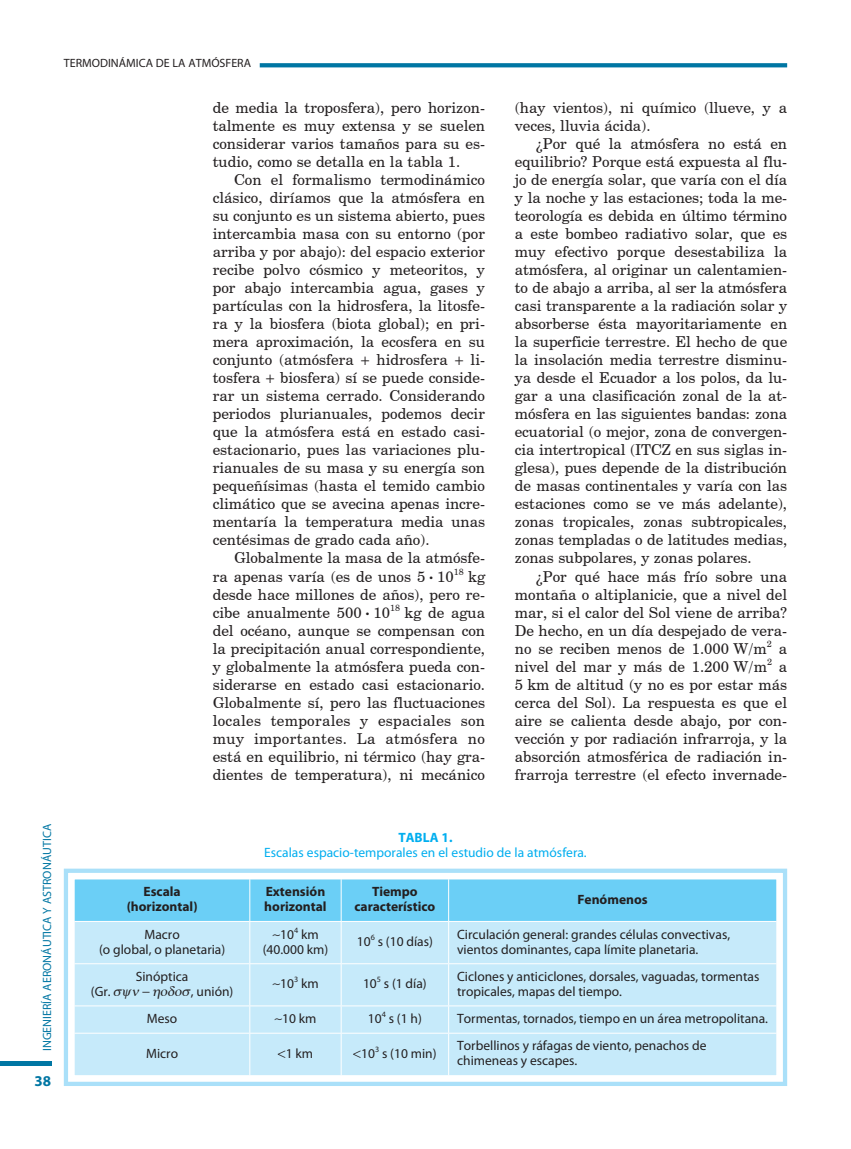
<style>
.page{position:relative;width:851px;height:1149px;background:#fff}
.page>*{position:absolute;margin:0;border:0;box-sizing:border-box;transform-origin:0 0}
._01_-_NORMAL{font:15px/18px "New Century Schlbk";color:#231f20;text-align:justify}
.t1{font:700 15px "Myriad Pro";color:#0076a3}
.t2{font:13.5px/15px "Myriad Pro";color:#231f20}
.t3{font:700 13.5px/15px "Myriad Pro";color:#231f20;text-align:center}
._05_-_FIGURA_-_Titul{font:13.5px/15.8px "Myriad Pro";color:#00aeef;text-align:center}
.t4{font:12px "Myriad Pro";color:#0076a3}
.t5{font:12px "Myriad Pro";color:#231f20}
._01_-_NORMAL-2{font:9px "New Century Schlbk";color:#231f20}
.t6{font:8.1px "Myriad Pro";color:#231f20}
.s1{font-weight:700}
</style>
<div class="page">
<svg style="left:260px;top:63px;width:527px;height:4px;background:#0a7ba6"></svg>
<hr style="left:0;top:1061px;width:51px;height:4px;background:#0076a3">
<svg style="left:63px;top:868px;width:725px;height:218px;background:#b9e6f9"></svg>
<svg style="left:273px;top:933px;width:7px;height:2px"></svg>
<svg style="left:123px;top:989px;width:9px;height:9px"></svg>
<svg style="left:143px;top:989px;width:17px;height:9px"></svg>
<svg style="left:168px;top:985px;width:7px;height:10px"></svg>
<svg style="left:273px;top:983px;width:7px;height:2px"></svg>
<svg style="left:275px;top:1018px;width:7px;height:2px"></svg>
<svg style="left:278px;top:1050px;width:7px;height:7px"></svg>
<svg style="left:353px;top:1050px;width:8px;height:7px"></svg>
<p class="t5" style="left:64px;top:56px;width:44px">Termodiná</p>
<p class="t5" style="left:126px;top:56px;width:126px">mica de la atmósf era</p>
<p class="_01_-_NORMAL" style="left:213px;top:99px;width:274px">de media la troposfera), pero horizon&shy;talmente es muy extensa y se suelen considerar varios tamaños para su es&shy;tudio, como se detalla en la tabla 1.</p>
<p class="_01_-_NORMAL" style="left:213px;top:171px;width:274px;text-indent:21px">Con el formalismo termodinámico clásico, diríamos que la atmósfera en su conjunto es un sistema abierto, pues intercambia masa con su entorno (por arriba y por abajo): del espacio exterior recibe polvo cósmico y meteoritos, y por abajo intercambia agua, gases y partículas con la hidrosfera, la litosfe&shy;ra y la biosfera (biota global); en pri&shy;mera aproximación, la ecosfera en su conjunto (atmósfera</p>
<p class="_01_-_NORMAL" style="left:376px;top:351px;width:73px">hidrosfera</p>
<p class="_01_-_NORMAL" style="left:470px;top:351px;width:16px">li-</p>
<p class="_01_-_NORMAL" style="left:213px;top:369px;width:274px;text-indent:67px">biosfera) sí se puede conside&shy;rar un sistema cerrado. Considerando periodos plurianuales, podemos decir que la atmósfera está en estado casi&shy;estacionario, pues las variaciones plu&shy;rianuales de su masa y su energía son pequeñísimas (hasta el temido cambio climático que se avecina apenas incre&shy;mentaría la temperatura media unas centésimas de grado cada año).</p>
<p class="_01_-_NORMAL" style="left:213px;top:549px;width:274px;text-indent:21px">Globalmente la masa de la atmósfe&shy;ra apenas varía (es de unos 5 • 10</p>
<p class="_01_-_NORMAL" style="left:213px;top:369px;width:49px">tosfera</p>
<p class="_01_-_NORMAL-2" style="left:454px;top:566px;width:12px">18</p>
<p class="_01_-_NORMAL" style="left:213px;top:567px;width:274px;text-indent:255px">kg desde hace millones de años), pero re&shy;cibe anualmente 500 • 10</p>
<p class="_01_-_NORMAL-2" style="left:390px;top:602px;width:12px">18</p>
<p class="_01_-_NORMAL" style="left:213px;top:603px;width:274px;text-indent:192px">kg de agua del océano, aunque se compensan con la precipitación anual correspondiente, y globalmente la atmósfera pueda con&shy;siderarse en estado casi estacionario.<br>Globalmente sí, pero las fluctuaciones locales temporales y espaciales son muy importantes. La atmósfera no está en equilibrio, ni térmico (hay gra&shy;dientes de temperatura), ni mecánico</p>
<p class="_01_-_NORMAL" style="left:514px;top:99px;width:274px">(hay vientos), ni químico (llueve, y a veces, lluvia ácida).</p>
<p class="_01_-_NORMAL" style="left:514px;top:135px;width:274px;text-indent:21px">¿Por qué la atmósfera no está en equilibrio? Porque está expuesta al flu&shy;jo de energía solar, que varía con el día y la noche y las estaciones; toda la me&shy;teorología es debida en último término a este bombeo radiativo solar, que es muy efectivo porque desestabiliza la atmósfera, al originar un calentamien&shy;to de abajo a arriba, al ser la atmósfera casi transparente a la radiación solar y absorberse ésta mayoritariamente en la superficie terrestre. El hecho de que la insolación media terrestre disminu&shy;ya desde el Ecuador a los polos, da lu&shy;gar a una clasificación zonal de la at&shy;mósfera en las siguientes bandas: zona ecuatorial (o mejor, zona de convergen&shy;cia intertropical (ITCZ en sus siglas in&shy;glesa), pues depende de la distribución de masas continentales y varía con las estaciones como se ve más adelante), zonas tropicales, zonas subtropicales, zonas templadas o de latitudes medias, zonas subpolares, y zonas polares.</p>
<p class="_01_-_NORMAL" style="left:514px;top:567px;width:274px;text-indent:21px">¿Por qué hace más frío sobre una montaña o altiplanicie, que a nivel del mar, si el calor del Sol viene de arriba?<br>De hecho, en un día despejado de vera&shy;no se reciben menos de 1.000 W/m</p>
<p class="_01_-_NORMAL-2" style="left:766px;top:638px;width:7px">2</p>
<p class="_01_-_NORMAL" style="left:778px;top:639px;width:10px">a</p>
<p class="_01_-_NORMAL" style="left:514px;top:657px;width:253px">nivel del mar y más de 1.200 W/m</p>
<p class="_01_-_NORMAL-2" style="left:766px;top:656px;width:7px">2</p>
<p class="_01_-_NORMAL" style="left:514px;top:657px;width:274px;text-indent:264px">a 5 km de altitud (y no es por estar más cerca del Sol). La respuesta es que el aire se calienta desde abajo, por con&shy;vección y por radiación infrarroja, y la absorción atmosférica de radiación in&shy;frarroja terrestre (el efecto invernade-</p>
<p class="t4" style="left:40px;top:1050px;width:228px;rotate:-90deg">INGENIERÍA AERONÁUTICA Y ASTRONÁUTICA</p>
<p class="t1" style="left:34px;top:1070px;width:18px">38</p>
<p class="_05_-_FIGURA_-_Titul" style="left:264px;top:828px;width:324px"><span class="s1">TABLA 1.<br></span>Escalas espacio-temporales en el estudio de la atmósfera.</p>
<p class="t3" style="left:127px;top:883px;width:72px">Escala (horizontal)</p>
<p class="t3" style="left:264px;top:883px;width:64px;text-align:left">Extensión horizontal</p>
<p class="t3" style="left:354px;top:883px;width:82px">Tiempo característico</p>
<p class="t3" style="left:577px;top:891px;width:72px">Fenómenos</p>
<p class="t2" style="left:99px;top:926px;width:128px;text-align:center">Macro<br>(o global, o planetaria)</p>
<p class="t2" style="left:263px;top:926px;width:67px;text-align:center">10<sup>4</sup> km (40.000 km)</p>
<p class="t2" style="left:357px;top:933px;width:15px">10</p>
<p class="t6" style="left:371px;top:932px;width:6px">6</p>
<p class="t2" style="left:377px;top:933px;width:57px">s (10 días)</p>
<p class="t2" style="left:457px;top:926px;width:274px">Circulación general: grandes células convectivas, vientos dominantes, capa límite planetaria.</p>
<p class="t2" style="left:91px;top:968px;width:99px;text-indent:45px">Sinóptica (Gr. ▲ ■</p>
<p class="t2" style="left:280px;top:975px;width:40px">10<sup>3</sup> km</p>
<p class="t2" style="left:363px;top:975px;width:65px">10<sup>5</sup> s (1 día)</p>
<p class="t2" style="left:457px;top:968px;width:304px">Ciclones y anticiclones, dorsales, vaguadas, tormentas tropicales, mapas del tiempo.</p>
<p class="t2" style="left:160px;top:983px;width:74px">□ □▲, unión)</p>
<p class="t2" style="left:147px;top:1010px;width:32px">Meso</p>
<p class="t2" style="left:282px;top:1010px;width:36px">10 km</p>
<p class="t2" style="left:368px;top:1010px;width:55px">10<sup>4</sup> s (1 h)</p>
<p class="t2" style="left:457px;top:1010px;width:312px">Tormentas, tornados, tiempo en un área metropolitana.</p>
<p class="t2" style="left:146px;top:1045px;width:33px">Micro</p>
<p class="t2" style="left:286px;top:1045px;width:29px">1km</p>
<p class="t2" style="left:361px;top:1045px;width:77px">10<sup>3</sup> s (10 min)</p>
<p class="t2" style="left:457px;top:1037px;width:251px">Torbellinos y ráfagas de viento, penachos de chimeneas y escapes.</p>
</div>
